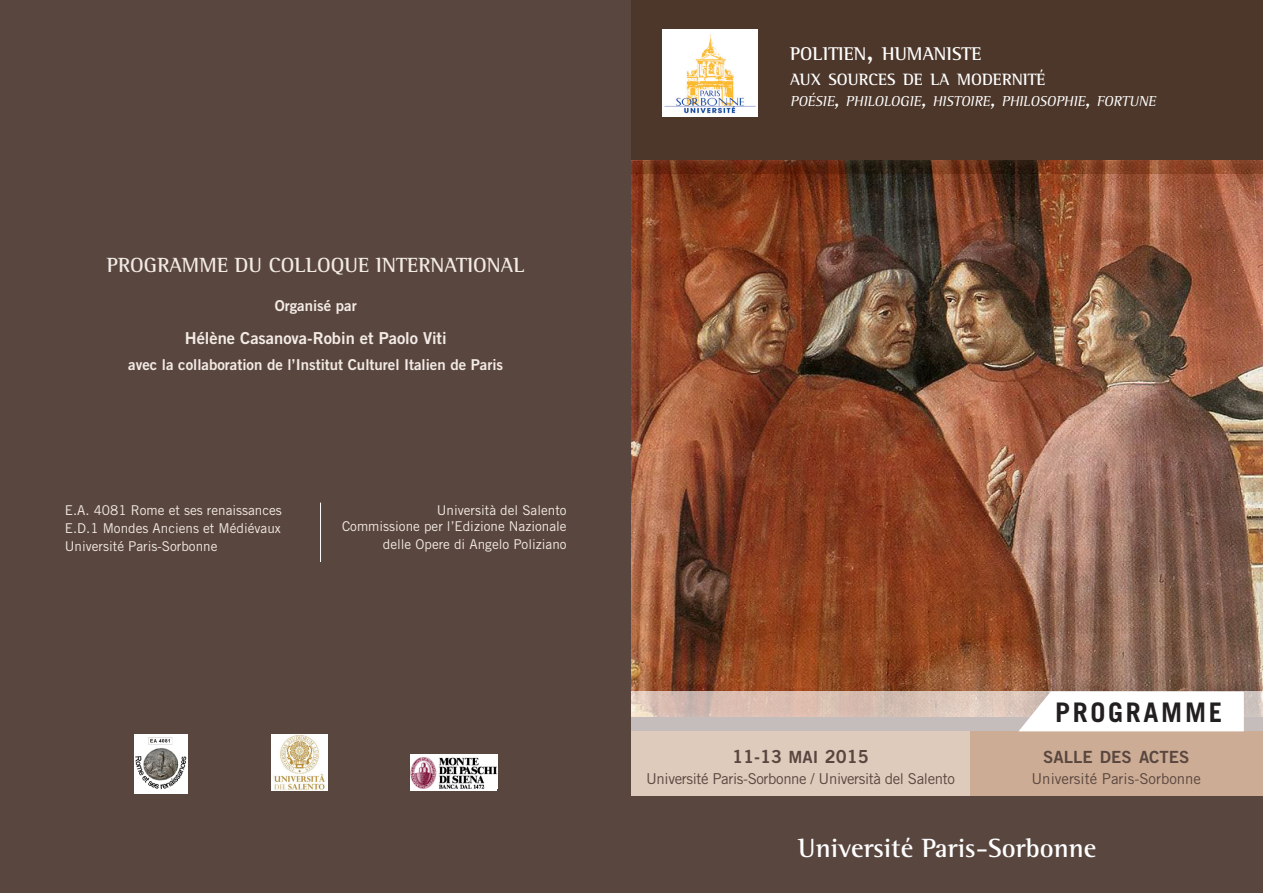
<style>
.page{position:relative;width:1263px;height:893px;background:#59463f}
.page>*{position:absolute;margin:0;border:0;box-sizing:border-box;transform-origin:0 0}
.t1{font:700 27px "Rotis Semi Serif";color:#fff}
.t2{font:700 27px "Trade Gothic";letter-spacing:.1em;color:#231f20}
.t3{font:700 21px "Rotis Semi Serif";color:#f3ebe5}
.t4{font:700 18.9px "Rotis Semi Serif";color:#fff}
.t5{font:18px "Trade Gothic Bold Two";color:#59463f}
.t6{font:700 16.8px "Rotis Semi Serif";color:#fff}
.t7{font:16.8px "Trade Gothic Bold Two";color:#59463f}
.t8{font:16.5px "Trade Gothic Bold Two";color:#f3ebe5}
.t9{font:15px "Trade Gothic Bold Two";color:#f3ebe5}
.t10{font:15px "Trade Gothic";letter-spacing:-.025em;color:#59463f}
.t11{font:15px "Trade Gothic";color:#59463f}
.t12{font:italic 14.7px "Rotis Semi Serif";color:#fff}
.t13{font:13.5px "Trade Gothic";color:#f3ebe5}
.s1{font-size:27px}
.s2{font-size:21px}
.s3{font-size:16.8px}
</style>
<div class="page">
<img style="left:631px;top:174px;width:632px;height:517px">
<svg style="left:631px;top:0;width:632px;height:174px;background:#4f3628"></svg>
<svg style="left:631px;top:691px;width:632px;height:40px;background:#d2bfb7"></svg>
<div style="left:969px;top:731px;width:294px;height:65px;background:#ccac94"></div>
<div style="left:631px;top:731px;width:338px;height:65px;background:#dfcbbc"></div>
<div style="left:662px;top:29px;width:95px;height:88px;background:#fff"></div>
<img style="left:664px;top:34px;width:92px;height:80px">
<svg style="left:1018px;top:691px;width:226px;height:40px;background:#fbf9f8"></svg>
<hr style="left:320px;top:503px;width:1px;height:59px;background:#fff">
<img style="left:134px;top:735px;width:54px;height:58px">
<img style="left:271px;top:735px;width:56px;height:56px">
<div style="left:411px;top:755px;width:86px;height:36px;background:#fff"></div>
<img style="left:411px;top:757px;width:86px;height:32px">
<p class="t3" style="left:107px;top:252px;width:419px">PROGRAMME DU COLLOQUE INTERNATIONAL</p>
<p class="t9" style="left:275px;top:297px;width:84px">Organisé par</p>
<p class="t8" style="left:185px;top:328px;width:263px">Hélène Casanova-Robin et Paolo Viti</p>
<p class="t9" style="left:128px;top:356px;width:376px">avec la collaboration de l’Institut Culturel Italien de Paris</p>
<p class="t13" style="left:65px;top:502px;width:219px">E.A. 4081 Rome et ses renaissances</p>
<p class="t13" style="left:65px;top:520px;width:217px">E.D.1 Mondes Anciens et Médiévaux</p>
<p class="t13" style="left:65px;top:538px;width:154px">Université Paris-Sorbonne</p>
<p class="t13" style="left:437px;top:502px;width:131px">Università del Salento</p>
<p class="t13" style="left:342px;top:518px;width:226px">Commissione per l’Edizione Nazionale</p>
<p class="t13" style="left:383px;top:536px;width:185px">delle Opere di Angelo Poliziano</p>
<p class="t4" style="left:790px;top:42px;width:193px">POLITIEN<span class="s1">,</span> HUMANISTE</p>
<p class="t6" style="left:790px;top:70px;width:257px">AUX SOURCES DE LA MODERNITÉ</p>
<p class="t12" style="left:790px;top:93px;width:370px">POÉSIE<span class="s2">,</span> PHILOLOGIE<span class="s2">,</span> HISTOIRE<span class="s2">,</span> PHILOSOPHIE<span class="s2">,</span> FORTUNE</p>
<p class="t5" style="left:732px;top:745px;width:138px">11-13 <span class="s3">MAI</span> 2015</p>
<p class="t10" style="left:646px;top:769px;width:310px">Université Paris-Sorbonne / Università del Salento</p>
<p class="t2" style="left:1055px;top:696px;width:169px">PROGRAMME</p>
<p class="t7" style="left:1043px;top:747px;width:148px">SALLE DES ACTES</p>
<p class="t11" style="left:1031px;top:769px;width:171px">Université Paris-Sorbonne</p>
<p class="t1" style="left:798px;top:831px;width:300px">Université Paris-Sorbonne</p>
</div>
